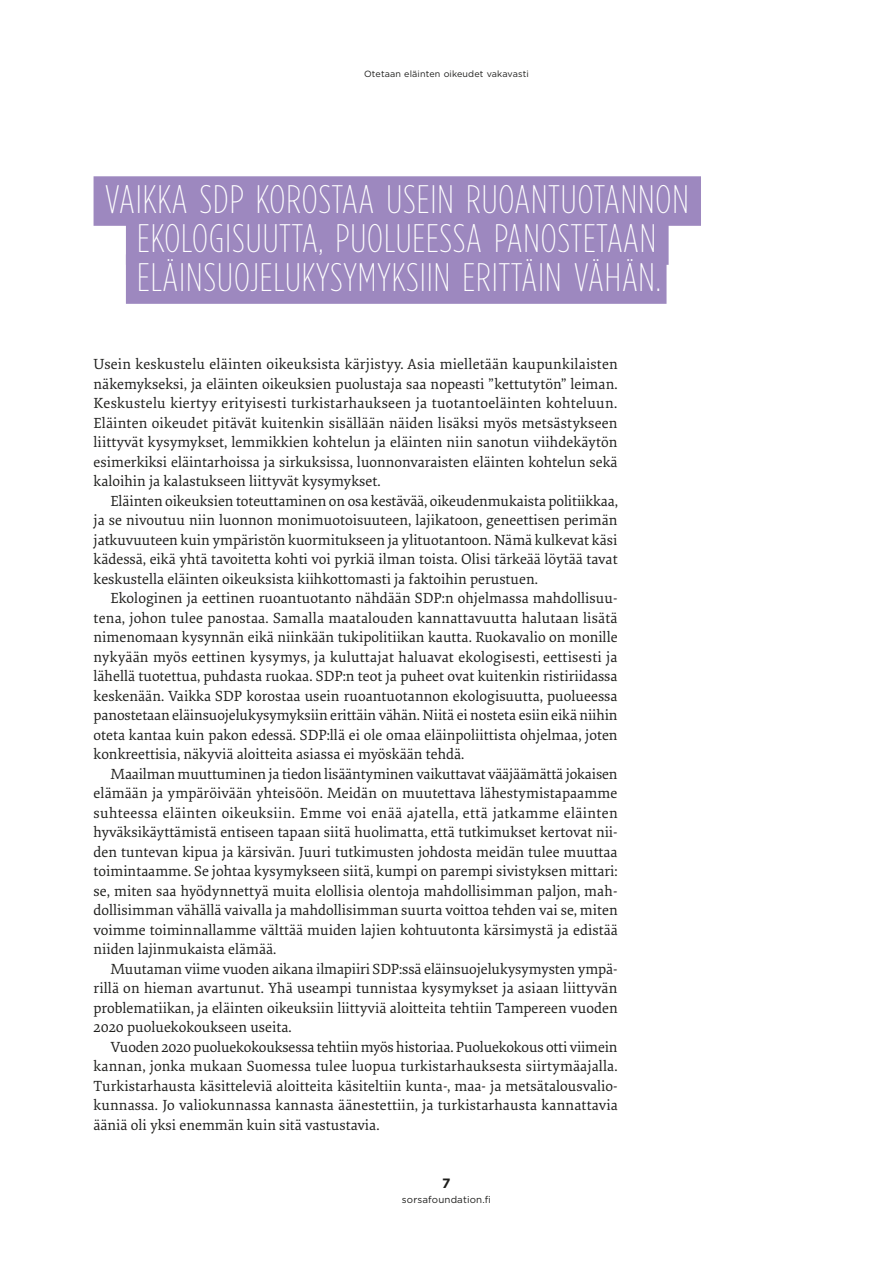
<style>
.page{position:relative;width:893px;height:1263px;background:#fff}
.page>*{position:absolute;margin:0;border:0;box-sizing:border-box;transform-origin:0 0}
.t1{font:200 39.75px/39px "Gotham Condensed";letter-spacing:.025em;color:#fff;text-align:center}
.t2{font:15.3px/19.5px "Elena Basic";color:#1d1d1b;text-align:justify}
.t3{font:700 13.5px "Gotham";color:#1d1d1b}
.t4{font:9.75px "Gotham";letter-spacing:.015em;color:#1d1d1b}
.t5{font:9px "Gotham";letter-spacing:.015em;color:#1d1d1b}
</style>
<div class="page">
<div style="left:94px;top:176px;width:607px;height:50px;background:#9d88bf"></div>
<div style="left:126px;top:215px;width:543px;height:50px;background:#9d88bf"></div>
<div style="left:126px;top:254px;width:540px;height:50px;background:#9d88bf"></div>
<p class="t5" style="left:364px;top:68px;width:166px">Otetaan eläinten oikeudet vakavasti</p>
<h1 class="t1" style="left:105px;top:179px;width:585px">VAIKKA SDP KOROSTAA USEIN RUOANTUOTANNON<br>EKOLOGISUUTTA, PUOLUEESSA PANOSTETAAN<br>ELÄINSUOJELUKYSYMYKSIIN ERITTÄIN VÄHÄN.</h1>
<p class="t2" style="left:94px;top:354px;width:526px">Usein keskustelu eläinten oikeuksista kärjistyy. Asia mielletään kaupunkilaisten näkemykseksi, ja eläinten oikeuksien puolustaja saa nopeasti ”kettutytön” leiman.<br>Keskustelu kiertyy erityisesti turkistarhaukseen ja tuotantoeläinten kohteluun.<br>Eläinten oikeudet pitävät kuitenkin sisällään näiden lisäksi myös metsästykseen liittyvät kysymykset, lemmikkien kohtelun ja eläinten niin sanotun viihdekäytön esimerkiksi eläintarhoissa ja sirkuksissa, luonnonvaraisten eläinten kohtelun sekä kaloihin ja kalastukseen liittyvät kysymykset.</p>
<p class="t2" style="left:94px;top:490px;width:526px;text-indent:17px">Eläinten oikeuksien toteuttaminen on osa kestävää, oikeudenmukaista politiikkaa, ja se nivoutuu niin luonnon monimuotoisuuteen, lajikatoon, geneettisen perimän jatkuvuuteen kuin ympäristön kuormitukseen ja ylituotantoon. Nämä kulkevat käsi kädessä, eikä yhtä tavoitetta kohti voi pyrkiä ilman toista. Olisi tärkeää löytää tavat keskustella eläinten oikeuksista kiihkottomasti ja faktoihin perustuen.</p>
<p class="t2" style="left:94px;top:588px;width:526px;text-indent:17px">Ekologinen ja eettinen ruoantuotanto nähdään SDP:n ohjelmassa mahdollisuu&shy;tena, johon tulee panostaa. Samalla maatalouden kannattavuutta halutaan lisätä nimenomaan kysynnän eikä niinkään tukipolitiikan kautta. Ruokavalio on monille nykyään myös eettinen kysymys, ja kuluttajat haluavat ekologisesti, eettisesti ja lähellä tuotettua, puhdasta ruokaa. SDP:n teot ja puheet ovat kuitenkin ristiriidassa keskenään. Vaikka SDP korostaa usein ruoantuotannon ekologisuutta, puolueessa panostetaan eläinsuojelukysymyksiin erittäin vähän. Niitä ei nosteta esiin eikä niihin oteta kantaa kuin pakon edessä. SDP:llä ei ole omaa eläinpoliittista ohjelmaa, joten konkreettisia, näkyviä aloitteita asiassa ei myöskään tehdä.</p>
<p class="t2" style="left:94px;top:763px;width:526px;text-indent:17px">Maailman muuttuminen ja tiedon lisääntyminen vaikuttavat vääjäämättä jokaisen elämään ja ympäröivään yhteisöön. Meidän on muutettava lähestymistapaamme suhteessa eläinten oikeuksiin. Emme voi enää ajatella, että jatkamme eläinten hyväksikäyttämistä entiseen tapaan siitä huolimatta, että tutkimukset kertovat nii&shy;den tuntevan kipua ja kärsivän. Juuri tutkimusten johdosta meidän tulee muuttaa toimintaamme. Se johtaa kysymykseen siitä, kumpi on parempi sivistyksen mittari: se, miten saa hyödynnettyä muita elollisia olentoja mahdollisimman paljon, mah&shy;dollisimman vähällä vaivalla ja mahdollisimman suurta voittoa tehden vai se, miten voimme toiminnallamme välttää muiden lajien kohtuutonta kärsimystä ja edistää niiden lajinmukaista elämää.</p>
<p class="t2" style="left:94px;top:958px;width:526px;text-indent:17px">Muutaman viime vuoden aikana ilmapiiri SDP:ssä eläinsuojelukysymysten ympä&shy;rillä on hieman avartunut. Yhä useampi tunnistaa kysymykset ja asiaan liittyvän problematiikan, ja eläinten oikeuksiin liittyviä aloitteita tehtiin Tampereen vuoden 2020 puoluekokoukseen useita.</p>
<p class="t2" style="left:94px;top:1036px;width:526px;text-indent:17px">Vuoden 2020 puoluekokouksessa tehtiin myös historiaa. Puoluekokous otti viimein kannan, jonka mukaan Suomessa tulee luopua turkistarhauksesta siirtymäajalla.<br>Turkistarhausta käsitteleviä aloitteita käsiteltiin kunta-, maa- ja metsätalousvalio&shy;kunnassa. Jo valiokunnassa kannasta äänestettiin, ja turkistarhausta kannattavia ääniä oli yksi enemmän kuin sitä vastustavia.</p>
<p class="t3" style="left:442px;top:1174px;width:10px">7</p>
<p class="t4" style="left:402px;top:1193px;width:91px">sorsafoundation.fi</p>
</div>
